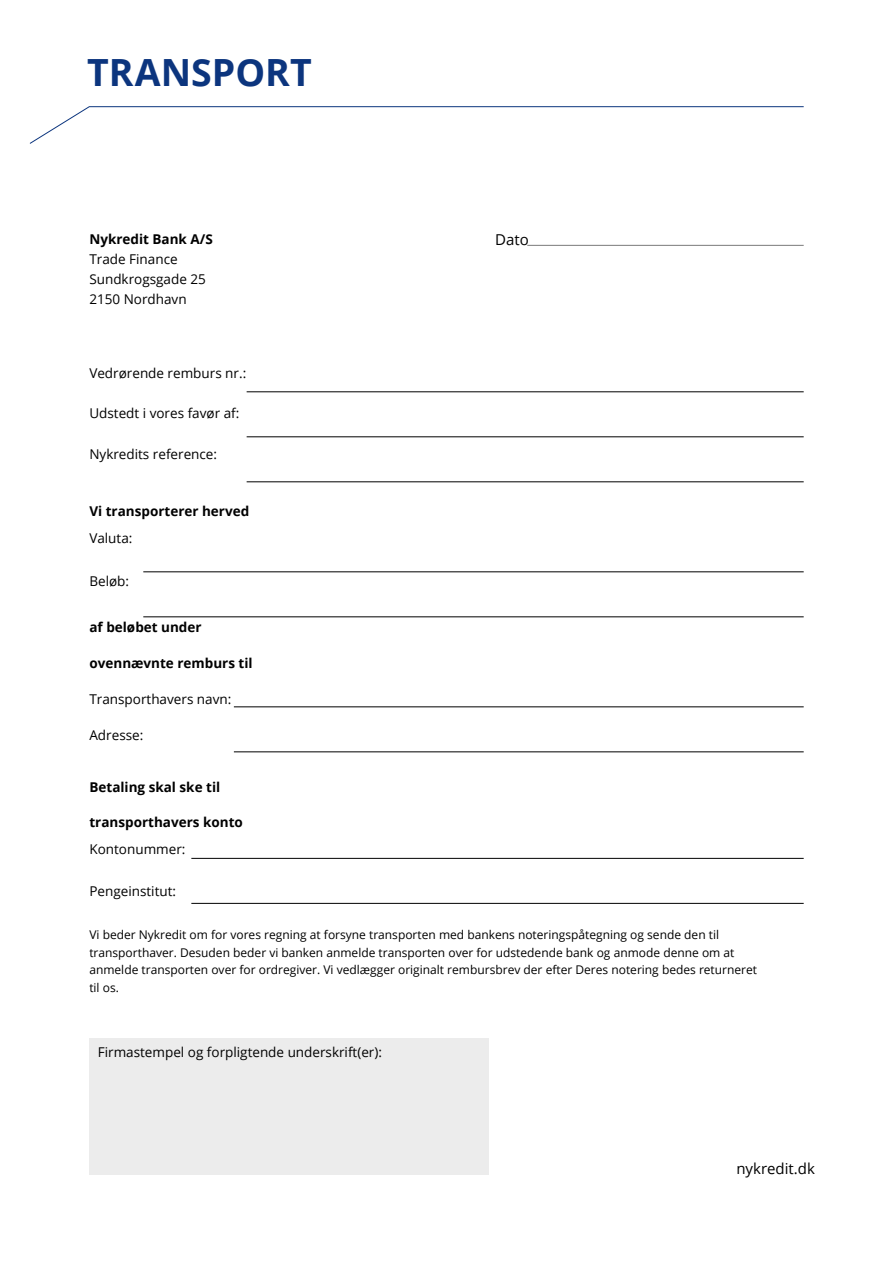
<style>
.page{position:relative;width:893px;height:1263px;background:#fff}
.page>*{position:absolute;margin:0;border:0;box-sizing:border-box;transform-origin:0 0}
.t1{font:700 37.5px "Open Sans";color:#0c357e}
.t2{font:15px "Open Sans";color:#000}
.t3{font:13.5px "Open Sans";color:#000}
.t4{font:700 13.5px/26.8px "Open Sans";color:#000}
.t5{font:13.5px/20.1px "Open Sans";color:#000}
.t6{font:12px/17.7px "Open Sans";color:#000}
.s1{font-weight:700}
.s2{font-style:inherit}
.s3{font-weight:400}
</style>
<div class="page">
<div style="left:89px;top:1038px;width:400px;height:137px;background:#ececec"></div>
<svg style="left:29px;top:106px;width:775px;height:38px"></svg>
<hr style="left:527px;top:245px;width:277px;height:1px;background:#7a7a7a">
<hr style="left:247px;top:391px;width:557px;height:1px;background:#000">
<hr style="left:247px;top:436px;width:557px;height:1px;background:#000">
<hr style="left:247px;top:481px;width:557px;height:1px;background:#000">
<hr style="left:143px;top:571px;width:661px;height:1px;background:#000">
<hr style="left:143px;top:616px;width:661px;height:1px;background:#000">
<hr style="left:234px;top:706px;width:570px;height:1px;background:#000">
<hr style="left:234px;top:751px;width:570px;height:1px;background:#000">
<hr style="left:191px;top:858px;width:613px;height:1px;background:#000">
<hr style="left:191px;top:903px;width:613px;height:1px;background:#000">
<p class="t1" style="left:87px;top:46px;width:226px">TRANSPORT</p>
<p class="t5" style="left:89px;top:228px;width:125px"><span class="s1">Nykredit Bank A/S<br></span><span class="s2">Trade Finance<br></span>Sundkrogsgade 25<br>2150 Nordhavn</p>
<p class="t3" style="left:89px;top:364px;width:158px">Vedrørende remburs nr.:</p>
<p class="t3" style="left:89px;top:404px;width:151px">Udstedt i vores favør af:</p>
<p class="t3" style="left:89px;top:445px;width:129px">Nykredits reference:</p>
<p class="t4" style="left:89px;top:497px;width:161px">Vi transporterer herved<br><span class="s3">Valuta:</span></p>
<p class="t3" style="left:89px;top:572px;width:41px">Beløb:</p>
<p class="t4" style="left:89px;top:613px;width:114px">af beløbet under</p>
<p class="t4" style="left:89px;top:649px;width:165px">ovennævnte remburs til</p>
<p class="t3" style="left:89px;top:690px;width:143px">Transporthavers navn:</p>
<p class="t3" style="left:89px;top:726px;width:55px">Adresse:</p>
<p class="t2" style="left:495px;top:230px;width:35px">Dato</p>
<p class="t4" style="left:89px;top:773px;width:132px">Betaling skal ske til</p>
<p class="t4" style="left:89px;top:809px;width:155px;line-height:26.2px">transporthavers konto<br><span class="s3">Kontonummer:</span></p>
<p class="t3" style="left:89px;top:882px;width:88px">Pengeinstitut:</p>
<p class="t6" style="left:89px;top:926px;width:669px">Vi beder Nykredit om for vores regning at forsyne transporten med bankens noteringspåtegning og sende den til transporthaver. Desuden beder vi banken anmelde transporten over for udstedende bank og anmode denne om at anmelde transporten over for ordregiver. Vi vedlægger originalt rembursbrev der efter Deres notering bedes returneret til os.</p>
<p class="t3" style="left:98px;top:1043px;width:286px">Firmastempel og forpligtende underskrift(er):</p>
<p class="t2" style="left:736px;top:1158px;width:80px">nykredit.dk</p>
</div>
